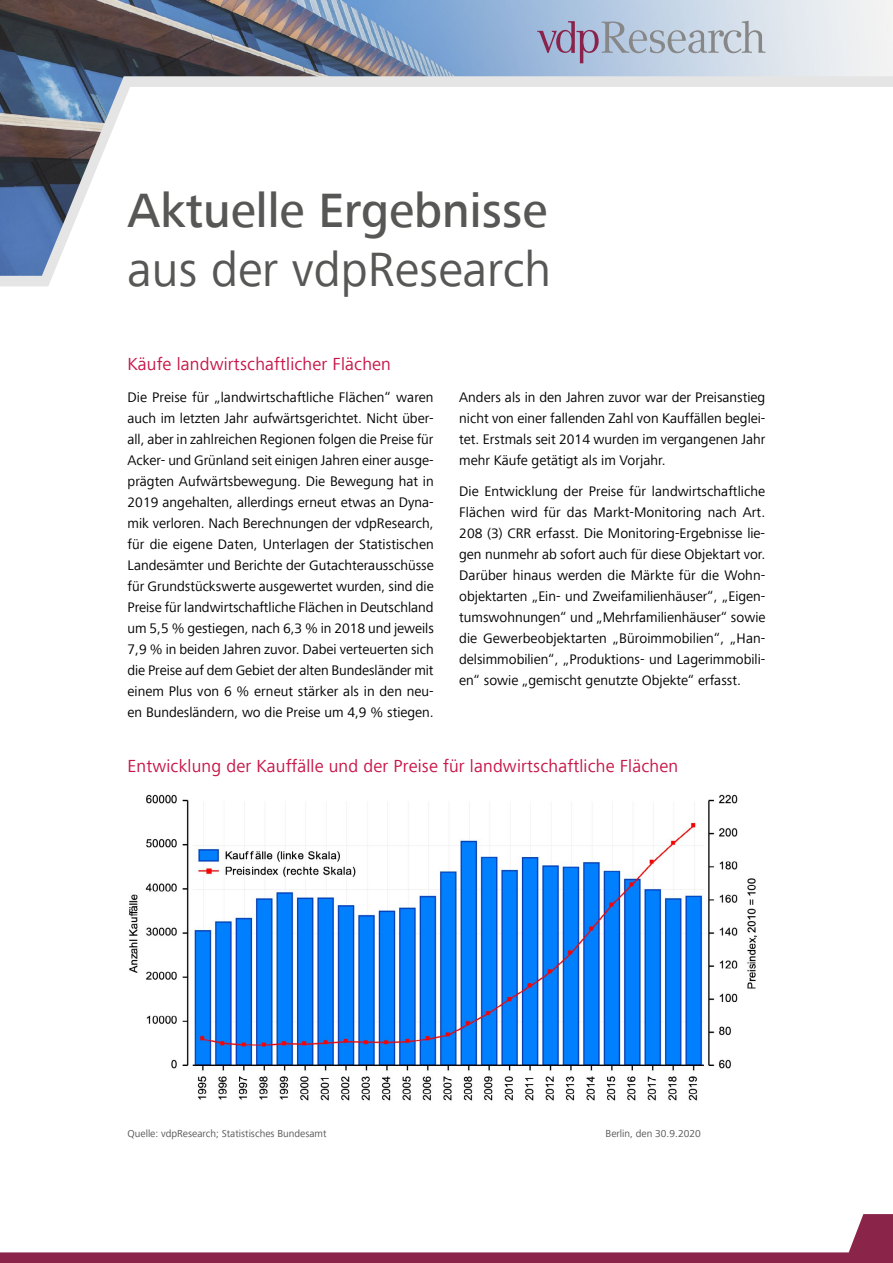
<style>
.page{position:relative;width:893px;height:1263px;background:#fff}
.page>*{position:absolute;margin:0;border:0;box-sizing:border-box;transform-origin:0 0}
.t1{font:500 49.5px "Frutiger Next Com";color:#575756}
.t2{font:49.5px "Frutiger Next Com";color:#575756}
.t3{font:18px "Frutiger Next Com";letter-spacing:.01em;color:#c71748}
.t4{font:14.25px/21px "Frutiger Next Com";color:#000;text-align:justify}
.t5{font:10.5px "Frutiger Next Com";color:#575756}
</style>
<div class="page">
<img style="left:0;top:0;width:893px;height:276px">
<svg style="left:0;top:1214px;width:893px;height:49px"></svg>
<svg style="left:537px;top:21px;width:228px;height:42px"></svg>
<img style="left:129px;top:794px;width:628px;height:307px">
<h1 class="t1" style="left:128px;top:182px;width:422px">Aktuelle Ergebnisse</h1>
<h1 class="t2" style="left:128px;top:241px;width:425px">aus der vdpResearch</h1>
<p class="t3" style="left:128px;top:354px;width:265px">Käufe landwirtschaftlicher Flächen</p>
<p class="t4" style="left:128px;top:387px;width:308px">Die Preise für „landwirtschaftliche Flächen“ waren auch im letzten Jahr aufwärtsgerichtet. Nicht über&shy;all, aber in zahlreichen Regionen folgen die Preise für Acker- und Grünland seit einigen Jahren einer ausge&shy;prägten Aufwärtsbewegung. Die Bewegung hat in 2019 angehalten, allerdings erneut etwas an Dyna&shy;mik verloren. Nach Berechnungen der vdpResearch, für die eigene Daten, Unterlagen der Statistischen Landesämter und Berichte der Gutachterausschüsse für Grundstückswerte ausgewertet wurden, sind die Preise für landwirtschaftliche Flächen in Deutschland um 5,5 % gestiegen, nach 6,3 % in 2018 und jeweils 7,9 % in beiden Jahren zuvor. Dabei verteuerten sich die Preise auf dem Gebiet der alten Bundesländer mit einem Plus von 6 % erneut stärker als in den neu&shy;en Bundesländern, wo die Preise um 4,9 % stiegen.</p>
<p class="t4" style="left:459px;top:387px;width:308px">Anders als in den Jahren zuvor war der Preisanstieg nicht von einer fallenden Zahl von Kauffällen beglei&shy;tet. Erstmals seit 2014 wurden im vergangenen Jahr mehr Käufe getätigt als im Vorjahr.</p>
<p class="t4" style="left:459px;top:481px;width:308px">Die Entwicklung der Preise für landwirtschaftliche Flächen wird für das Markt-Monitoring nach Art.<br>208 (3) CRR erfasst. Die Monitoring-Ergebnisse lie&shy;gen nunmehr ab sofort auch für diese Objektart vor.<br>Darüber hinaus werden die Märkte für die Wohn&shy;objektarten „Ein- und Zweifamilienhäuser“, „Eigen&shy;tumswohnungen“ und „Mehrfamilienhäuser“ sowie die Gewerbeobjektarten „Büroimmobilien“, „Han&shy;delsimmobilien“, „Produktions- und Lagerimmobili&shy;en“ sowie „gemischt genutzte Objekte“ erfasst.</p>
<p class="t3" style="left:128px;top:755px;width:552px">Entwicklung der Kauffälle und der Preise für landwirtschaftliche Flächen</p>
<p class="t5" style="left:128px;top:1127px;width:200px">Quelle: vdpResearch; Statistisches Bundesamt</p>
<p class="t5" style="left:606px;top:1127px;width:97px">Berlin, den 30.9.2020</p>
</div>
